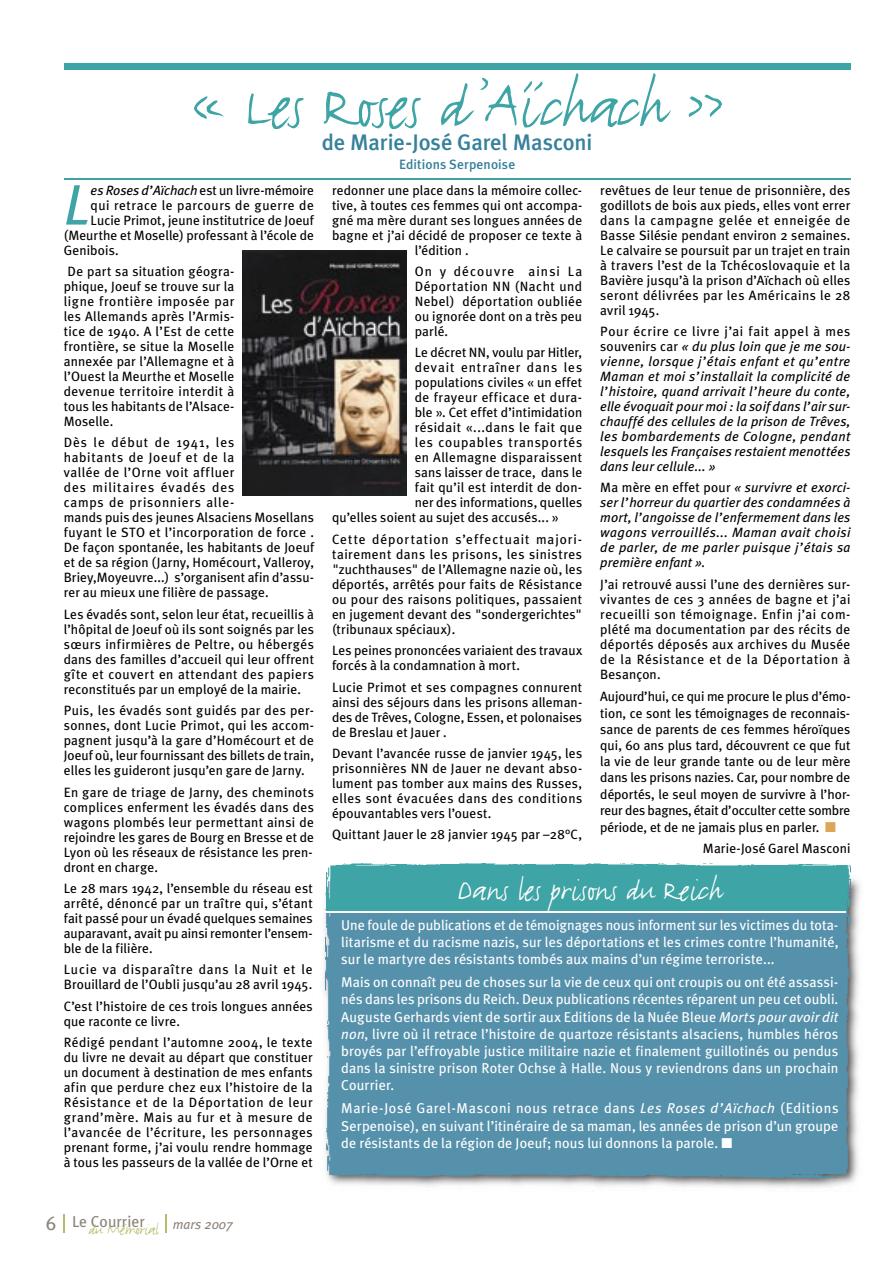
<style>
.page{position:relative;width:893px;height:1263px;background:#fff}
.page>*{position:absolute;margin:0;border:0;box-sizing:border-box;transform-origin:0 0}
.t1{font:72px "FF Justlefthand";letter-spacing:-.02em;color:#3fa4a5}
.t2{font:italic 57.15px "Meta Plus";color:#3fa4a5}
.t3{font:34.5px "FF Justlefthand";color:#fff}
.t4{font:500 22.5px "Meta Plus";letter-spacing:-.01em;color:#36819c}
.t5{font:17.55px "FF Justlefthand";letter-spacing:-.025em;color:#b8bb6d}
.t6{font:15.75px "Meta Plus";color:#8e837a}
.t7{font:14.25px/17.1px "Meta Plus";letter-spacing:.005em;color:#fff;text-align:justify}
.t8{font:13.5px/15px "Meta Plus";letter-spacing:.01em;color:#000;text-align:justify}
.t9{font:italic 13.5px/15px "Meta Plus";letter-spacing:.015em;color:#000;text-align:justify}
.t10{font:13.5px "Meta Plus";letter-spacing:.035em;color:#000}
.t11{font:13.5px "Meta Plus";letter-spacing:.03em;color:#000}
.t12{font:13.5px "Meta Plus";letter-spacing:.055em;color:#000}
.t13{font:13.5px "Meta Plus";letter-spacing:.07em;color:#000}
.t14{font:500 13.5px "Meta Plus";letter-spacing:.01em;color:#36819c}
.t15{font:italic 13.5px "Meta Plus";color:#8e837a}
.s1{font-style:italic}
.s2{font-style:normal}
.s3{color:#dda656}
.s4{font-size:19.5px}
</style>
<div class="page">
<svg style="left:63px;top:1214px;width:2px;height:19px"></svg>
<svg style="left:165px;top:1214px;width:2px;height:19px"></svg>
<div style="left:64px;top:64px;width:786px;height:6px;background:#3fa4a5"></div>
<hr style="left:64px;top:178px;width:786px;height:2px;background:#3fa4a5">
<img style="left:243px;top:251px;width:163px;height:245px">
<img style="left:323px;top:871px;width:537px;height:317px">
<div style="left:325px;top:912px;width:525px;height:265px;background:#5691ac"></div>
<div style="left:325px;top:863px;width:525px;height:49px;background:#3fa4a5"></div>
<hr style="left:325px;top:911px;width:521px;height:2px;background:#fff">
<h1 class="t1" style="left:190px;top:61px;width:535px">« Les Roses d’Aïchach »</h1>
<h3 class="t4" style="left:322px;top:129px;width:272px">de Marie-José Garel Masconi</h3>
<p class="t14" style="left:399px;top:156px;width:118px">Editions Serpenoise</p>
<h2 class="t2" style="left:64px;top:172px;width:28px">L</h2>
<p class="t8" style="left:91px;top:182px;width:225px"><span class="s1">es Roses d’Aïchach</span> est un livre-mémoire</p>
<p class="t10" style="left:91px;top:197px;width:225px">qui retrace le parcours de guerre de</p>
<p class="t8" style="left:91px;top:212px;width:225px">Lucie Primot, jeune institutrice de Joeuf</p>
<p class="t8" style="left:64px;top:227px;width:252px">(Meurthe et Moselle) professant à l’école de</p>
<p class="t8" style="left:64px;top:242px;width:56px">Genibois.</p>
<p class="t8" style="left:64px;top:264px;width:172px">De part sa situation géogra&shy;phique, Joeuf se trouve sur la ligne frontière imposée par les Allemands après l’Armis&shy;tice de 1940. A l’Est de cette frontière, se situe la Moselle annexée par l’Allemagne et à l’Ouest la Meurthe et Moselle devenue territoire interdit à tous les habitants de l’Alsace-Moselle.</p>
<p class="t8" style="left:64px;top:435px;width:252px;text-align:left">Dès le début de 1941, les<br>habitants de Joeuf et de la<br>vallée de l’Orne voit affluer<br>des militaires évadés des<br>camps de prisonniers alle-<br>mands puis des jeunes Alsaciens Mosellans fuyant le STO et l’incorporation de force .<br>De façon spontanée, les habitants de Joeuf et de sa région (Jarny, Homécourt, Valleroy, Briey,Moyeuvre...) s’organisent afin d’assu&shy;rer au mieux une filière de passage.</p>
<p class="t8" style="left:64px;top:606px;width:252px">Les évadés sont, selon leur état, recueillis à l’hôpital de Joeuf où ils sont soignés par les sœurs infirmières de Peltre, ou hébergés dans des familles d’accueil qui leur offrent gîte et couvert en attendant des papiers reconstitués par un employé de la mairie.</p>
<p class="t8" style="left:64px;top:703px;width:252px">Puis, les évadés sont guidés par des per&shy;sonnes, dont Lucie Primot, qui les accom&shy;pagnent jusqu’à la gare d’Homécourt et de Joeuf où, leur fournissant des billets de train, elles les guideront jusqu’en gare de Jarny.</p>
<p class="t8" style="left:64px;top:784px;width:252px">En gare de triage de Jarny, des cheminots complices enferment les évadés dans des wagons plombés leur permettant ainsi de rejoindre les gares de Bourg en Bresse et de Lyon où les réseaux de résistance les pren&shy;dront en charge.</p>
<p class="t8" style="left:64px;top:880px;width:251px">Le 28 mars 1942, l’ensemble du réseau est arrêté, dénoncé par un traître qui, s’étant fait passé pour un évadé quelques semaines auparavant, avait pu ainsi remonter l’ensem&shy;ble de la filière.</p>
<p class="t8" style="left:64px;top:962px;width:250px">Lucie va disparaître dans la Nuit et le<br>Brouillard de l’Oubli jusqu’au 28 avril 1945.</p>
<p class="t8" style="left:64px;top:998px;width:251px">C’est l’histoire de ces trois longues années que raconte ce livre.</p>
<p class="t8" style="left:64px;top:1035px;width:251px">Rédigé pendant l’automne 2004, le texte du livre ne devait au départ que constituer un document à destination de mes enfants afin que perdure chez eux l’histoire de la Résistance et de la Déportation de leur grand’mère. Mais au fur et à mesure de l’avancée de l’écriture, les personnages prenant forme, j’ai voulu rendre hommage à tous les passeurs de la vallée de l’Orne et</p>
<p class="t8" style="left:332px;top:182px;width:252px">redonner une place dans la mémoire collec-</p>
<p class="t8" style="left:332px;top:197px;width:252px">tive, à toutes ces femmes qui ont accompa-</p>
<p class="t8" style="left:332px;top:212px;width:252px">gné ma mère durant ses longues années de</p>
<p class="t8" style="left:332px;top:227px;width:252px">bagne et j’ai décidé de proposer ce texte à</p>
<p class="t8" style="left:415px;top:242px;width:55px">l’édition .</p>
<p class="t8" style="left:415px;top:264px;width:169px">On y découvre ainsi La Déportation NN (Nacht und Nebel) déportation oubliée ou ignorée dont on a très peu parlé.</p>
<p class="t8" style="left:415px;top:345px;width:169px">Le décret NN, voulu par Hitler,</p>
<p class="t13" style="left:415px;top:360px;width:169px">devait entraîner dans les</p>
<p class="t8" style="left:415px;top:375px;width:169px">populations civiles « un effet</p>
<p class="t11" style="left:415px;top:390px;width:169px">de frayeur efficace et dura-</p>
<p class="t8" style="left:415px;top:405px;width:169px">ble ». Cet effet d’intimidation</p>
<p class="t10" style="left:415px;top:420px;width:169px">résidait «...dans le fait que</p>
<p class="t12" style="left:415px;top:435px;width:169px">les coupables transportés</p>
<p class="t8" style="left:415px;top:450px;width:169px">en Allemagne disparaissent</p>
<p class="t8" style="left:415px;top:465px;width:169px">sans laisser de trace, dans le</p>
<p class="t8" style="left:415px;top:480px;width:169px">fait qu’il est interdit de don-</p>
<p class="t8" style="left:415px;top:495px;width:169px">ner des informations, quelles</p>
<p class="t8" style="left:332px;top:510px;width:228px">qu’elles soient au sujet des accusés... »</p>
<p class="t8" style="left:332px;top:531px;width:252px">Cette déportation s’effectuait majori&shy;tairement dans les prisons, les sinistres "zuchthauses" de l’Allemagne nazie où, les déportés, arrêtés pour faits de Résistance ou pour des raisons politiques, passaient en jugement devant des "sondergerichtes" (tribunaux spéciaux).</p>
<p class="t8" style="left:332px;top:643px;width:252px">Les peines prononcées variaient des travaux forcés à la condamnation à mort.</p>
<p class="t8" style="left:332px;top:679px;width:252px">Lucie Primot et ses compagnes connurent ainsi des séjours dans les prisons alleman&shy;des de Trêves, Cologne, Essen, et polonaises de Breslau et Jauer .</p>
<p class="t8" style="left:332px;top:745px;width:252px">Devant l’avancée russe de janvier 1945, les prisonnières NN de Jauer ne devant abso&shy;lument pas tomber aux mains des Russes, elles sont évacuées dans des conditions épouvantables vers l’ouest.</p>
<p class="t8" style="left:332px;top:827px;width:252px">Quittant Jauer le 28 janvier 1945 par –28°C,</p>
<p class="t8" style="left:600px;top:182px;width:252px">revêtues de leur tenue de prisonnière, des godillots de bois aux pieds, elles vont errer dans la campagne gelée et enneigée de Basse Silésie pendant environ 2 semaines.<br>Le calvaire se poursuit par un trajet en train à travers l’est de la Tchécoslovaquie et la Bavière jusqu’à la prison d’Aïchach où elles seront délivrées par les Américains le 28 avril 1945.</p>
<p class="t9" style="left:600px;top:324px;width:252px"><span class="s2">Pour écrire ce livre j’ai fait appel à mes souvenirs car</span> « du plus loin que je me sou&shy;vienne, lorsque j’étais enfant et qu’entre Maman et moi s’installait la complicité de l’histoire, quand arrivait l’heure du conte, elle évoquait pour moi : la soif dans l’air sur&shy;chauffé des cellules de la prison de Trêves, les bombardements de Cologne, pendant lesquels les Françaises restaient menottées dans leur cellule... »</p>
<p class="t9" style="left:600px;top:480px;width:252px"><span class="s2">Ma mère en effet pour</span> « survivre et exorci&shy;ser l’horreur du quartier des condamnées à mort, l’angoisse de l’enfermement dans les wagons verrouillés... Maman avait choisi de parler, de me parler puisque j’étais sa première enfant ».</p>
<p class="t8" style="left:600px;top:576px;width:252px">J’ai retrouvé aussi l’une des dernières sur&shy;vivantes de ces 3 années de bagne et j’ai recueilli son témoignage. Enfin j’ai com&shy;plété ma documentation par des récits de déportés déposés aux archives du Musée de la Résistance et de la Déportation à Besançon.</p>
<p class="t8" style="left:600px;top:688px;width:252px;line-height:16.4px">Aujourd’hui, ce qui me procure le plus d’émo&shy;tion, ce sont les témoignages de reconnais&shy;sance de parents de ces femmes héroïques qui, 60 ans plus tard, découvrent ce que fut la vie de leur grande tante ou de leur mère dans les prisons nazies. Car, pour nombre de déportés, le seul moyen de survivre à l’hor&shy;reur des bagnes, était d’occulter cette sombre période, et de ne jamais plus en parler. <span class="s3">■</span></p>
<p class="t8" style="left:703px;top:841px;width:149px">Marie-José Garel Masconi</p>
<h3 class="t3" style="left:458px;top:868px;width:266px">Dans les prisons du Reich</h3>
<p class="t7" style="left:341px;top:916px;width:499px">Une foule de publications et de témoignages nous informent sur les victimes du tota&shy;litarisme et du racisme nazis, sur les déportations et les crimes contre l’humanité, sur le martyre des résistants tombés aux mains d’un régime terroriste...</p>
<p class="t7" style="left:341px;top:974px;width:499px">Mais on connaît peu de choses sur la vie de ceux qui ont croupis ou ont été assassi&shy;nés dans les prisons du Reich. Deux publications récentes réparent un peu cet oubli.<br>Auguste Gerhards vient de sortir aux Editions de la Nuée Bleue <span class="s1">Morts pour avoir dit non</span>, livre où il retrace l’histoire de quartoze résistants alsaciens, humbles héros broyés par l’effroyable justice militaire nazie et finalement guillotinés ou pendus dans la sinistre prison Roter Ochse à Halle. Nous y reviendrons dans un prochain Courrier.</p>
<p class="t7" style="left:341px;top:1100px;width:499px">Marie-José Garel-Masconi nous retrace dans <span class="s1">Les Roses d’Aïchach</span> (Editions Serpenoise), en suivant l’itinéraire de sa maman, les années de prison d’un groupe de résistants de la région de Joeuf; nous lui donnons la parole. ■</p>
<p class="t6" style="left:46px;top:1212px;width:100px"><span class="s4">6</span> Le Courrier</p>
<p class="t15" style="left:173px;top:1217px;width:62px">mars 2007</p>
<p class="t5" style="left:89px;top:1218px;width:71px">du Mémorial</p>
</div>
